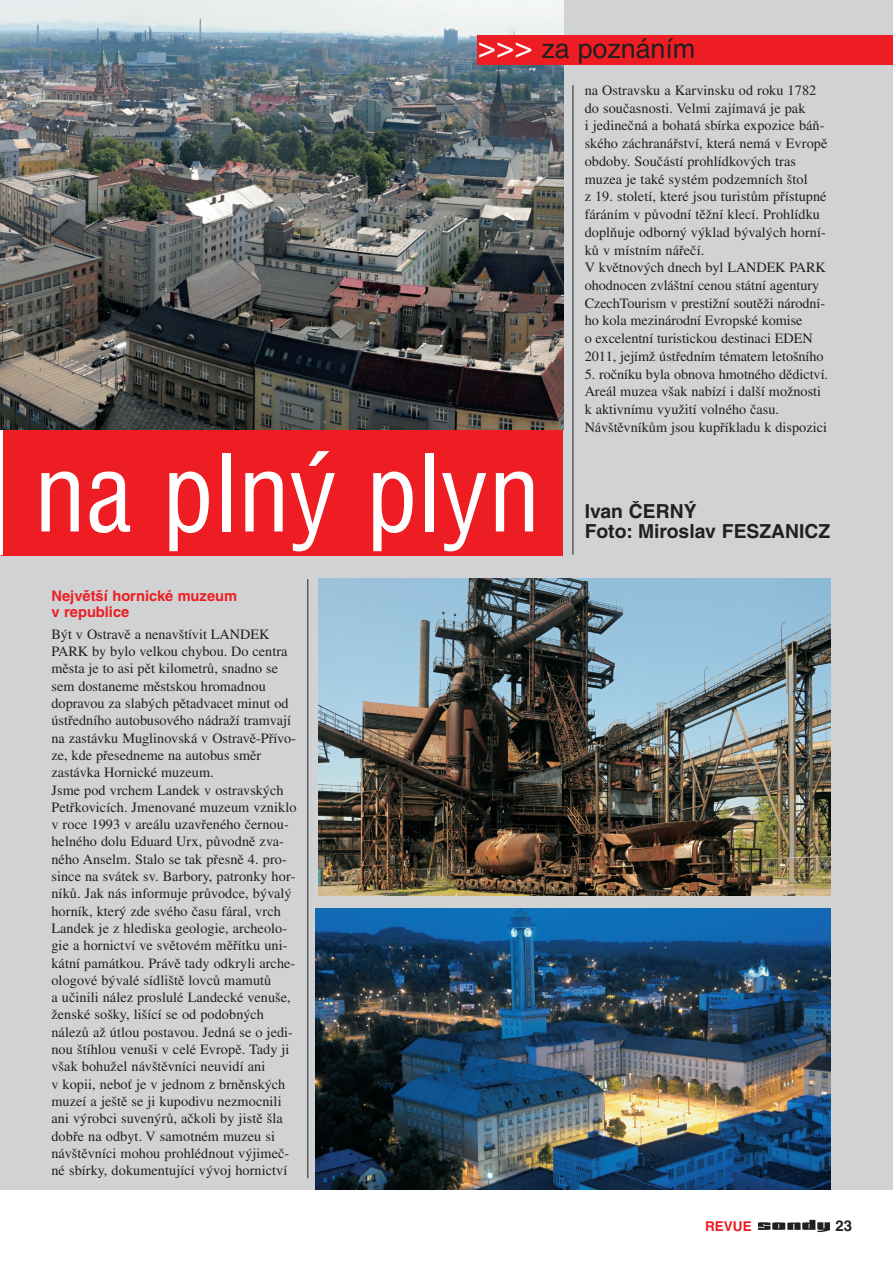
<style>
.page{position:relative;width:893px;height:1262px;background:#fff}
.page>*{position:absolute;margin:0;border:0;box-sizing:border-box;transform-origin:0 0}
.t1{font:condensed 105px "Helvetica CE";color:#fff}
.t2{font:27px "Helvetica CE";letter-spacing:-.005em;color:#231f20}
.t3{font:700 19.35px "Helvetica CE";color:#231f20}
.t4{font:700 15px "Helvetica CE";color:#231f20}
.t5{font:700 14.7px/16.6px "Helvetica CE";color:#ee1d23}
.t6{font:14.25px/17.2px "Times CE";letter-spacing:.005em;color:#231f20}
.t7{font:700 13.5px "Helvetica CE";color:#ee1d23}
.s1{font-size:31.5px;color:#fff}
</style>
<div class="page">
<div style="left:0;top:0;width:892px;height:1189px;background:#d1d2d4"></div>
<div style="left:2px;top:429px;width:561px;height:126px;background:#ee1d23"></div>
<hr style="left:0;top:428px;width:2px;height:126px;background:#fff">
<hr style="left:307px;top:579px;width:1px;height:599px;background:#231f20">
<svg style="left:758px;top:1219px;width:71px;height:13px"></svg>
<img style="left:318px;top:579px;width:512px;height:316px">
<hr style="left:572px;top:85px;width:1px;height:470px;background:#231f20">
<img style="left:315px;top:908px;width:515px;height:281px">
<img style="left:0;top:0;width:563px;height:429px">
<div style="left:477px;top:35px;width:415px;height:30px;background:#ee1d23"></div>
<h2 class="t2" style="left:477px;top:38px;width:219px"><span class="s1">&gt;&gt;&gt;</span> za poznáním</h2>
<p class="t6" style="left:584px;top:83px;width:244px;line-height:17.7px">na Ostravsku a Karvinsku od roku 1782 do současnosti. Velmi zajímavá je pak<br>i jedinečná a bohatá sbírka expozice báň&shy;ského záchranářství, která nemá v Evropě obdoby. Součástí prohlídkových tras muzea je také systém podzemních štol<br>z 19. století, které jsou turistům přístupné fáráním v původní těžní klecí. Prohlídku doplňuje odborný výklad bývalých horní&shy;ků v místním nářečí.<br>V květnových dnech byl LANDEK PARK ohodnocen zvláštní cenou státní agentury CzechTourism v prestižní soutěži národní&shy;ho kola mezinárodní Evropské komise<br>o excelentní turistickou destinaci EDEN 2011, jejímž ústředním tématem letošního</p>
<p class="t6" style="left:584px;top:366px;width:245px;line-height:17.7px">5. ročníku byla obnova hmotného dědictví.<br>Areál muzea však nabízí i další možnosti k aktivnímu využití volného času.<br>Návštěvníkům jsou kupříkladu k dispozici</p>
<h1 class="t1" style="left:34px;top:456px;width:508px">na plný plyn</h1>
<p class="t5" style="left:51px;top:588px;width:187px">Největší hornické muzeum v republice</p>
<p class="t6" style="left:51px;top:627px;width:246px">Být v Ostravě a nenavštívit LANDEK PARK by bylo velkou chybou. Do centra města je to asi pět kilometrů, snadno se sem dostaneme městskou hromadnou dopravou za slabých pětadvacet minut od ústředního autobusového nádraží tramvají na zastávku Muglinovská v Ostravě-Přívo&shy;ze, kde přesedneme na autobus směr zastávka Hornické muzeum.<br>Jsme pod vrchem Landek v ostravských Petřkovicích. Jmenované muzeum vzniklo v roce 1993 v areálu uzavřeného černou&shy;helného dolu Eduard Urx, původně zva&shy;ného Anselm. Stalo se tak přesně 4. pro&shy;since na svátek sv. Barbory, patronky hor&shy;níků. Jak nás informuje průvodce, bývalý horník, který zde svého času fáral, vrch Landek je z hlediska geologie, archeolo&shy;gie a hornictví ve světovém měřítku uni&shy;kátní památkou. Právě tady odkryli arche&shy;ologové bývalé sídliště lovců mamutů<br>a učinili nález proslulé Landecké venuše, ženské sošky, lišící se od podobných nálezů až útlou postavou. Jedná se o jedi&shy;nou štíhlou venuši v celé Evropě. Tady ji však bohužel návštěvníci neuvidí ani<br>v kopii, neboť je v jednom z brněnských muzeí a ještě se ji kupodivu nezmocnili ani výrobci suvenýrů, ačkoli by jistě šla dobře na odbyt. V samotném muzeu si návštěvníci mohou prohlédnout výjimeč&shy;né sbírky, dokumentující vývoj hornictví</p>
<h3 class="t3" style="left:584px;top:504px;width:113px">Ivan ČERNÝ</h3>
<h3 class="t3" style="left:584px;top:524px;width:247px">Foto: Miroslav FESZANICZ</h3>
<p class="t7" style="left:705px;top:1221px;width:48px">REVUE</p>
<p class="t4" style="left:835px;top:1220px;width:18px">23</p>
</div>
